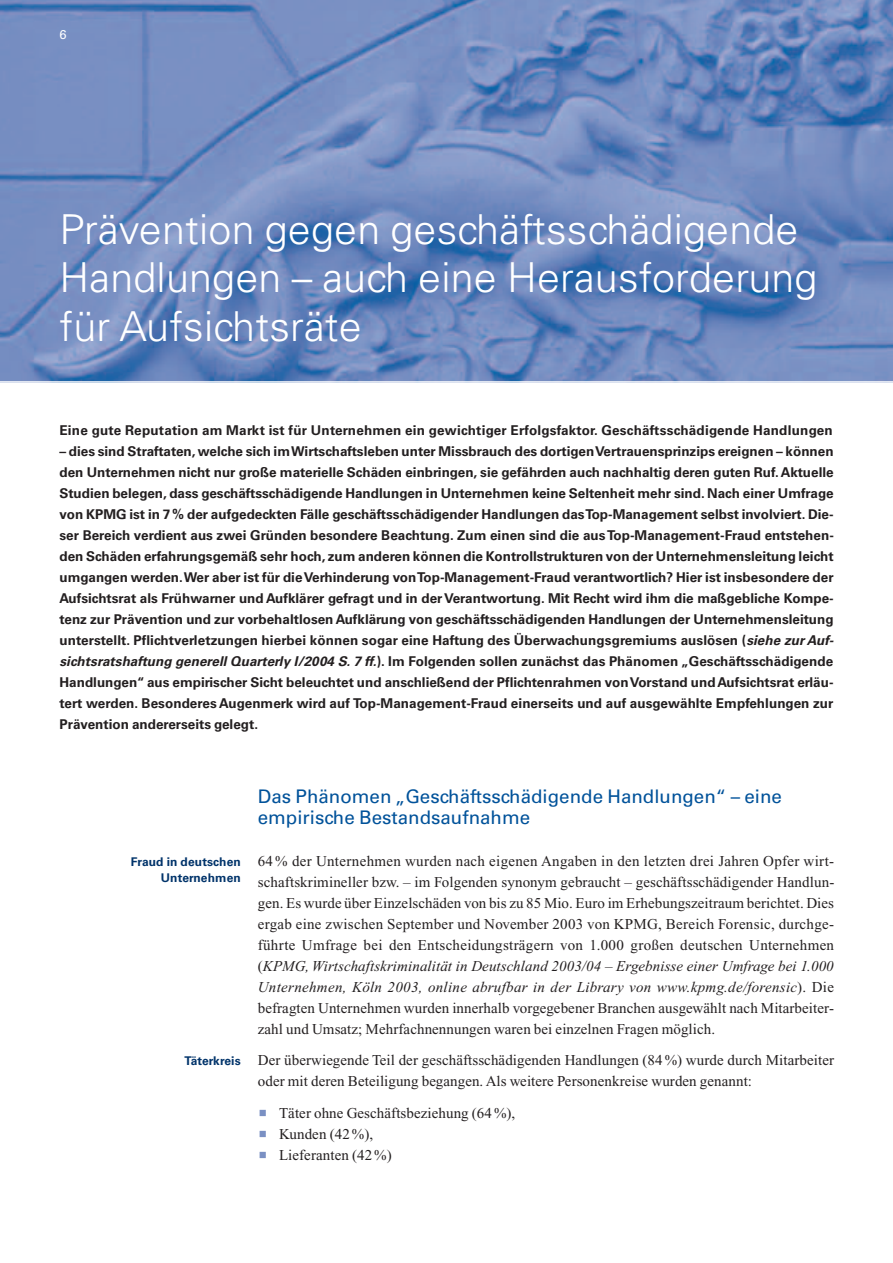
<style>
.page{position:relative;width:893px;height:1263px;background:#fff}
.page>*{position:absolute;margin:0;border:0;box-sizing:border-box;transform-origin:0 0}
.t1{font:300 41.25px/48px "Univers";letter-spacing:.005em;color:#fff}
.t2{font:18.75px/21px "Univers";color:#01529a}
.t3{font:15px/21px "Times";letter-spacing:.005em;color:#231f20}
.t4{font:700 13.5px/21px "Univers";letter-spacing:.015em;color:#231f20;text-align:justify}
.t5{font:12.75px "Univers";color:#fff}
.t6{font:700 12px/15.8px "Univers";letter-spacing:.01em;color:#00336a;text-align:right}
.s1{font-style:italic}
</style>
<div class="page">
<img style="left:0;top:0;width:893px;height:381px">
<p class="t5" style="left:60px;top:30px;width:9px">6</p>
<h1 class="t1" style="left:60px;top:210px;width:759px">Prävention gegen geschäftsschädigende<br>Handlungen – auch eine Herausforderung für Aufsichtsräte</h1>
<p class="t4" style="left:60px;top:421px;width:775px">Eine gute Reputation am Markt ist für Unternehmen ein gewichtiger Erfolgsfaktor. Geschäftsschädigende Handlungen</p>
<p class="t4" style="left:60px;top:442px;width:776px">– dies sind Straftaten, welche sich im Wirtschaftsleben unter Missbrauch des dortigen Vertrauensprinzips ereignen – können den Unternehmen nicht nur große materielle Schäden einbringen, sie gefährden auch nachhaltig deren guten Ruf.Aktuelle Studien belegen, dass geschäftsschädigende Handlungen in Unternehmen keine Seltenheit mehr sind. Nach einer Umfrage von KPMG ist in 7 % der aufgedeckten Fälle geschäftsschädigender Handlungen das Top-Management selbst involviert. Die&shy;ser Bereich verdient aus zwei Gründen besondere Beachtung. Zum einen sind die aus Top-Management-Fraud entstehen&shy;den Schäden erfahrungsgemäß sehr hoch, zum anderen können die Kontrollstrukturen von der Unternehmensleitung leicht umgangen werden.Wer aber ist für die Verhinderung von Top-Management-Fraud verantwortlich? Hier ist insbesondere der Aufsichtsrat als Frühwarner und Aufklärer gefragt und in der Verantwortung. Mit Recht wird ihm die maßgebliche Kompe&shy;tenz zur Prävention und zur vorbehaltlosen Aufklärung von geschäftsschädigenden Handlungen der Unternehmensleitung unterstellt. Pflichtverletzungen hierbei können sogar eine Haftung des Überwachungsgremiums auslösen (<span class="s1">siehe zur Auf&shy;sichtsratshaftung generell Quarterly I/2004 S. 7 ff.</span>). Im Folgenden sollen zunächst das Phänomen „Geschäftsschädigende Handlungen“ aus empirischer Sicht beleuchtet und anschließend der Pflichtenrahmen von Vorstand und Aufsichtsrat erläu&shy;tert werden. Besonderes Augenmerk wird auf Top-Management-Fraud einerseits und auf ausgewählte Empfehlungen zur Prävention andererseits gelegt.</p>
<p class="t6" style="left:131px;top:855px;width:111px">Fraud in deutschen<br>Unternehmen</p>
<p class="t6" style="left:184px;top:1054px;width:58px">Täterkreis</p>
<h2 class="t2" style="left:258px;top:787px;width:526px">Das Phänomen „Geschäftsschädigende Handlungen“ – eine empirische Bestandsaufnahme</h2>
<p class="t3" style="left:258px;top:852px;width:578px;text-align:justify">64 % der Unternehmen wurden nach eigenen Angaben in den letzten drei Jahren Opfer wirt&shy;schaftskrimineller bzw. – im Folgenden synonym gebraucht – geschäftsschädigender Handlun&shy;gen. Es wurde über Einzelschäden von bis zu 85 Mio. Euro im Erhebungszeitraum berichtet. Dies ergab eine zwischen September und November 2003 von KPMG, Bereich Forensic, durchge&shy;führte Umfrage bei den Entscheidungsträgern von 1.000 großen deutschen Unternehmen (<span class="s1">KPMG, Wirtschaftskriminalität in Deutschland 2003/04 – Ergebnisse einer Umfrage bei 1.000<br>Unternehmen, Köln 2003, online abrufbar in der Library von www.kpmg.de/forensic</span>). Die befragten Unternehmen wurden innerhalb vorgegebener Branchen ausgewählt nach Mitarbeiter&shy;zahl und Umsatz; Mehrfachnennungen waren bei einzelnen Fragen möglich.</p>
<p class="t3" style="left:258px;top:1051px;width:578px">Der überwiegende Teil der geschäftsschädigenden Handlungen (84%) wurde durch Mitarbeiter oder mit deren Beteiligung begangen. Als weitere Personenkreise wurden genannt:</p>
<p class="t3" style="left:279px;top:1104px;width:238px">Täter ohne Geschäftsbeziehung (64 %),<br>Kunden (42 %),<br>Lieferanten (42%)</p>
</div>
